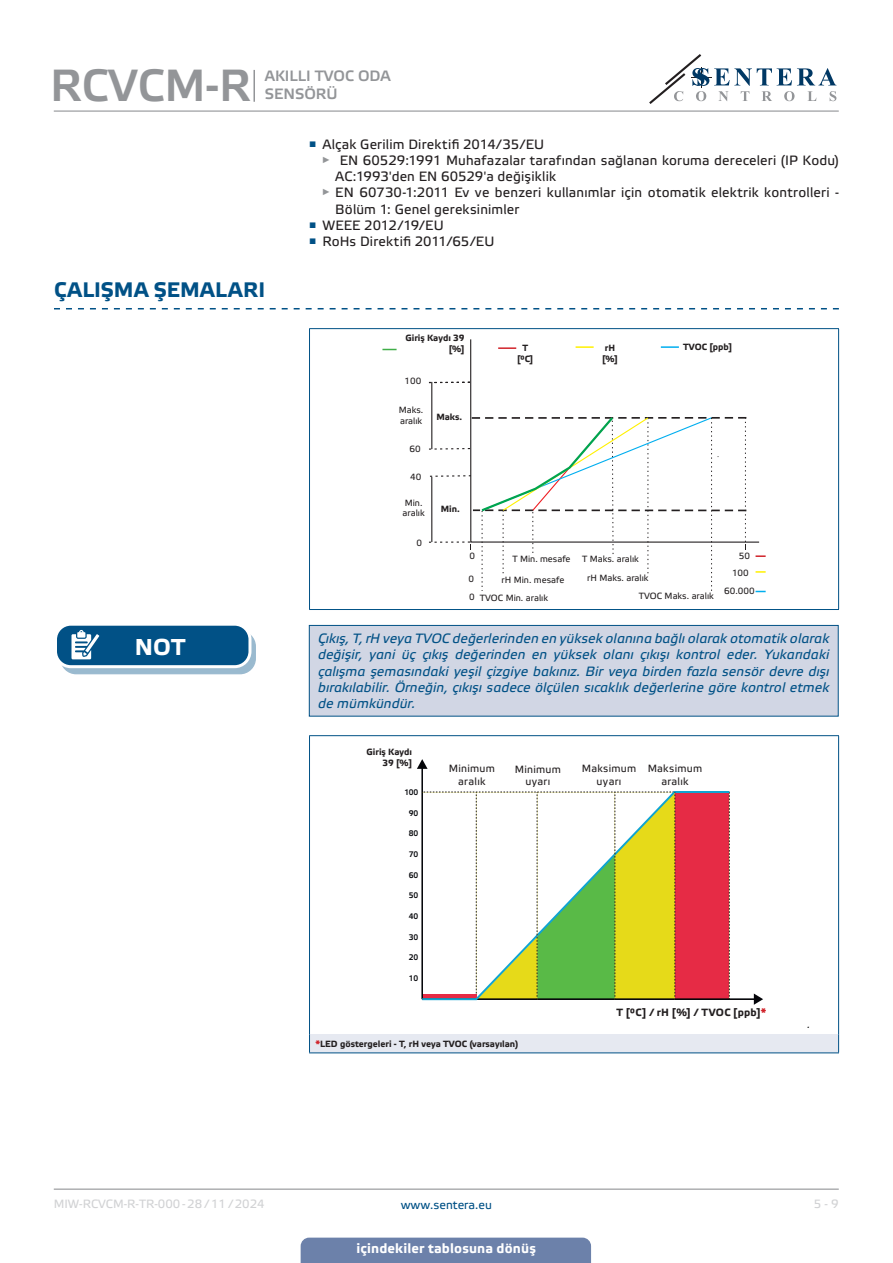
<style>
.page{position:relative;width:893px;height:1263px;background:#fff}
.page>*{position:absolute;margin:0;border:0;box-sizing:border-box;transform-origin:0 0}
.t1{font:45px "Etelka Medium Pro";color:#939598}
.t2{font:700 22.95px "Etelka Text Pro";color:#fff}
.t3{font:700 21px "Etelka Text Pro";letter-spacing:.02em;color:#015186}
.t4{font:15px/18px "Etelka Medium Pro";color:#939598}
.attention{font:italic 13.5px/16.2px "Etelka Text Pro";letter-spacing:.01em;color:#015186;text-align:justify}
.t5{font:13.5px/16.2px "Etelka Text Pro";letter-spacing:.015em;color:#231f20}
.t6{font:700 13.5px "Etelka Text Pro";letter-spacing:.01em;color:#fff}
.t7{font:12px "Etelka Text Pro";color:#d1d2d4}
.t8{font:12px "Etelka Text Pro";color:#015186}
.table_text{font:10.5px/12.6px "Etelka Text Pro";letter-spacing:.025em;color:#231f20;text-align:center}
.table_text-2{font:700 10.5px "Etelka Text Pro";letter-spacing:.025em;color:#231f20}
.Body_text{font:9px/10.8px "Etelka Text Pro";color:#231f20}
.Body_text-2{font:700 9px/10.8px "Etelka Text Pro";color:#231f20;text-align:right}
.t9{font:italic 9px "Verdana";color:#000}
.t10{font:8.1px "Etelka Medium Pro";letter-spacing:-.035em;color:#05060a;scale:.95 1}
.s1{color:#d1232a}
</style>
<div class="page">
<hr style="left:54px;top:111px;width:785px;height:1px;background:#939598">
<hr style="left:54px;top:1188px;width:785px;height:2px;background:#939598">
<svg style="left:649px;top:54px;width:187px;height:50px"></svg>
<div style="left:301px;top:1237px;width:290px;height:26px;background:#6c81aa"></div>
<hr style="left:253px;top:70px;width:2px;height:32px;background:#939598">
<svg style="left:54px;top:308px;width:785px;height:1px"></svg>
<hr style="left:309px;top:328px;width:530px;height:1px;background:#015186">
<hr style="left:309px;top:329px;width:1px;height:280px;background:#015186">
<hr style="left:838px;top:329px;width:1px;height:280px;background:#015186">
<hr style="left:309px;top:609px;width:530px;height:1px;background:#015186">
<svg style="left:428px;top:381px;width:318px;height:210px"></svg>
<svg style="left:382px;top:349px;width:15px;height:1px"></svg>
<svg style="left:498px;top:347px;width:18px;height:2px"></svg>
<svg style="left:576px;top:346px;width:18px;height:2px"></svg>
<svg style="left:755px;top:555px;width:11px;height:2px"></svg>
<svg style="left:755px;top:571px;width:11px;height:2px"></svg>
<svg style="left:661px;top:346px;width:18px;height:2px"></svg>
<div style="left:309px;top:625px;width:529px;height:91px;background:#d1d6e4"></div>
<div style="left:309px;top:625px;width:530px;height:91px;border:1px solid #015186"></div>
<svg style="left:61px;top:631px;width:194px;height:43px"></svg>
<div style="left:60px;top:631px;width:196px;height:43px;border:1px solid #015186;border-radius:15px"></div>
<div style="left:56px;top:624px;width:194px;height:43px;background:#015186;border-radius:15px"></div>
<div style="left:54px;top:623px;width:197px;height:45px;border:3px solid #fff;border-radius:15px"></div>
<svg style="left:71px;top:630px;width:34px;height:37px"></svg>
<div style="left:309px;top:1034px;width:530px;height:19px;background:#e6e9f1"></div>
<hr style="left:309px;top:735px;width:530px;height:1px;background:#015186">
<hr style="left:309px;top:736px;width:1px;height:298px;background:#015186">
<hr style="left:838px;top:736px;width:1px;height:298px;background:#015186">
<svg style="left:309px;top:1034px;width:1px;height:18px"></svg>
<svg style="left:838px;top:1034px;width:1px;height:18px"></svg>
<hr style="left:309px;top:1052px;width:530px;height:1px;background:#015186">
<hr style="left:421px;top:767px;width:2px;height:232px;background:#05060a">
<svg style="left:417px;top:759px;width:11px;height:10px"></svg>
<hr style="left:422px;top:998px;width:333px;height:2px;background:#05060a">
<svg style="left:754px;top:993px;width:9px;height:12px"></svg>
<svg style="left:421px;top:790px;width:310px;height:211px"></svg>
<svg style="left:422px;top:792px;width:308px;height:207px"></svg>
<h1 class="t1" style="left:50px;top:61px;width:202px">RCVCM-R</h1>
<p class="t4" style="left:265px;top:67px;width:128px">AKILLI TVOC ODA<br>SENSÖRÜ</p>
<p class="t5" style="left:309px;top:137px;width:237px"><sup>■</sup> Alçak Gerilim Direktifi 2014/35/EU</p>
<p class="t5" style="left:335px;top:153px;width:505px;text-indent:-13px"><sup>►</sup> EN 60529:1991 Muhafazalar tarafından sağlanan koruma dereceleri (IP Kodu)<br>AC:1993'den EN 60529'a değişiklik</p>
<p class="t5" style="left:335px;top:185px;width:505px;text-indent:-13px"><sup>►</sup> EN 60730-1:2011 Ev ve benzeri kullanımlar için otomatik elektrik kontrolleri -<br>Bölüm 1: Genel gereksinimler</p>
<p class="t5" style="left:309px;top:218px;width:136px"><sup>■</sup> WEEE 2012/19/EU</p>
<p class="t5" style="left:309px;top:234px;width:187px"><sup>■</sup> RoHs Direktifi 2011/65/EU</p>
<p class="t3" style="left:54px;top:278px;width:213px">ÇALIŞMA ŞEMALARI</p>
<p class="Body_text-2" style="left:405px;top:333px;width:61px">Giriş Kaydı 39 [%]</p>
<p class="Body_text" style="left:405px;top:376px;width:18px">100</p>
<p class="Body_text" style="left:399px;top:405px;width:26px">Maks. aralık</p>
<p class="Body_text" style="left:409px;top:444px;width:13px">60</p>
<p class="Body_text" style="left:410px;top:472px;width:13px">40</p>
<p class="Body_text" style="left:402px;top:498px;width:24px">Min. aralık</p>
<p class="Body_text" style="left:417px;top:537px;width:7px">0</p>
<p class="Body_text-2" style="left:436px;top:411px;width:27px">Maks.</p>
<p class="Body_text-2" style="left:441px;top:504px;width:21px">Min.</p>
<p class="Body_text-2" style="left:517px;top:343px;width:18px;text-align:center">T [°C]</p>
<p class="Body_text-2" style="left:683px;top:342px;width:51px">TVOC [ppb]</p>
<p class="Body_text-2" style="left:602px;top:343px;width:17px;text-align:center">rH [%]</p>
<p class="t2" style="left:135px;top:634px;width:52px">NOT</p>
<p class="Body_text" style="left:469px;top:551px;width:7px">0</p>
<p class="Body_text" style="left:468px;top:574px;width:7px">0</p>
<p class="Body_text" style="left:469px;top:592px;width:7px">0</p>
<p class="Body_text" style="left:480px;top:593px;width:70px">TVOC Min. aralık</p>
<p class="Body_text" style="left:639px;top:591px;width:76px">TVOC Maks. aralık</p>
<p class="Body_text" style="left:512px;top:554px;width:60px">T Min. mesafe</p>
<p class="Body_text" style="left:582px;top:554px;width:58px">T Maks. aralık</p>
<p class="Body_text" style="left:587px;top:573px;width:63px">rH Maks. aralık</p>
<p class="Body_text" style="left:501px;top:575px;width:64px">rH Min. mesafe</p>
<p class="Body_text" style="left:739px;top:551px;width:13px">50</p>
<p class="Body_text" style="left:732px;top:568px;width:18px">100</p>
<p class="Body_text" style="left:724px;top:586px;width:32px">60.000</p>
<p class="attention" style="left:318px;top:631px;width:513px">Çıkış, T, rH veya TVOC değerlerinden en yüksek olanına bağlı olarak otomatik olarak değişir, yani üç çıkış değerinden en yüksek olanı çıkışı kontrol eder. Yukarıdaki çalışma şemasındaki yeşil çizgiye bakınız. Bir veya birden fazla sensör devre dışı bırakılabilir. Örneğin, çıkışı sadece ölçülen sıcaklık değerlerine göre kontrol etmek de mümkündür.</p>
<p class="Body_text-2" style="left:367px;top:747px;width:47px">Giriş Kaydı<br>39 [%]</p>
<p class="t10" style="left:404px;top:788px;width:16px">100</p>
<p class="t10" style="left:409px;top:809px;width:11px">90</p>
<p class="t10" style="left:409px;top:829px;width:11px">80</p>
<p class="t10" style="left:409px;top:850px;width:11px">70</p>
<p class="t10" style="left:409px;top:871px;width:11px">60</p>
<p class="t10" style="left:409px;top:891px;width:11px">50</p>
<p class="t10" style="left:409px;top:912px;width:11px">40</p>
<p class="t10" style="left:409px;top:933px;width:11px">30</p>
<p class="t10" style="left:409px;top:953px;width:11px">20</p>
<p class="t10" style="left:409px;top:974px;width:11px">10</p>
<p class="table_text" style="left:449px;top:763px;width:47px">Minimum aralık</p>
<p class="table_text" style="left:515px;top:763px;width:47px">Minimum</p>
<p class="table_text" style="left:525px;top:776px;width:26px">uyarı</p>
<p class="Body_text-2" style="left:315px;top:1039px;width:204px"><span class="s1">*</span>LED göstergeleri - T, rH veya TVOC (varsayılan)</p>
<p class="table_text" style="left:582px;top:763px;width:56px">Maksimum uyarı</p>
<p class="table_text" style="left:648px;top:763px;width:56px">Maksimum aralık</p>
<p class="table_text-2" style="left:616px;top:1007px;width:151px">T [°C] / rH [%] / TVOC [ppb]<span class="s1">*</span></p>
<p class="t9" style="left:807px;top:1019px;width:5px">.</p>
<p class="t7" style="left:54px;top:1197px;width:212px">MIW-RCVCM-R-TR-000 - 28 / 11 / 2024</p>
<p class="t8" style="left:401px;top:1198px;width:93px">www.sentera.eu</p>
<p class="t7" style="left:814px;top:1197px;width:27px">5 - 9</p>
<p class="t6" style="left:357px;top:1240px;width:181px">içindekiler tablosuna dönüş</p>
</div>
